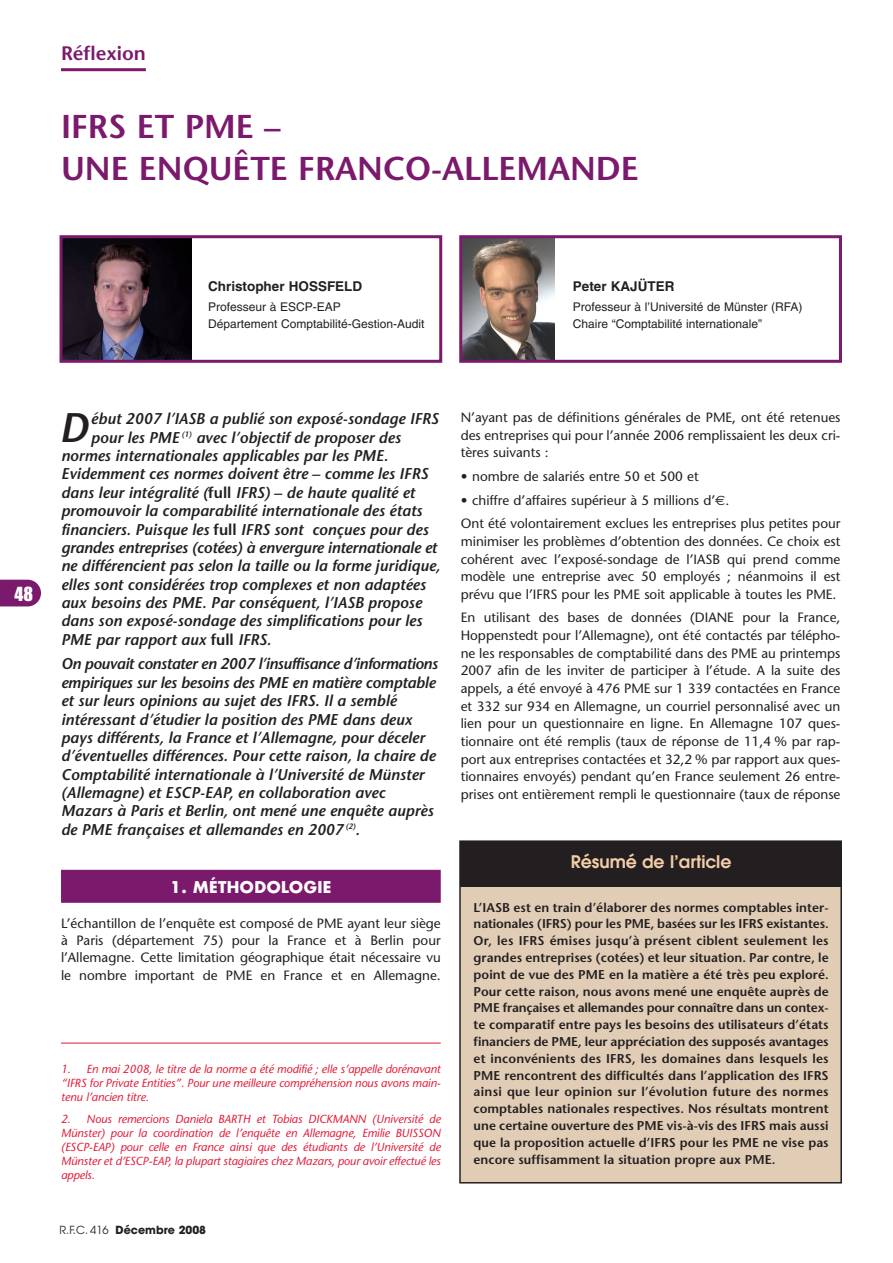
<style>
.page{position:relative;width:893px;height:1263px;background:#fff}
.page>*{position:absolute;margin:0;border:0;box-sizing:border-box;transform-origin:0 0}
.t1{font:italic 600 41.25px "Stone Sans";color:#231f20}
.t2{font:600 33px/42px "Stone Sans";color:#7b196d}
.t3{font:600 19.5px "Stone Sans";color:#7b196d}
.t4{font:18px "Impact";color:#fff}
.t5{font:600 17.25px "Avant Garde";color:#f3cda8}
.t6{font:700 15.75px "Futura";letter-spacing:.025em;color:#fff}
.t7{font:italic 600 15.6px/18.3px "Stone Sans";color:#231f20}
.t8{font:13.5px/17.7px "Stone Sans";color:#231f20;text-align:justify}
.t9{font:700 13.5px "Helvetica";color:#231f20}
.t10{font:600 12.75px/16.8px "Stone Sans";letter-spacing:.005em;color:#231f20;text-align:justify}
.t11{font:12px/17.4px "Helvetica";color:#231f20}
.t12{font:italic 11.7px/14.1px "Stone Sans";letter-spacing:-.01em;color:#e51836;text-align:justify}
.t13{font:700 11.1px "Avant Garde";color:#231f20}
.s1{font-style:normal}
.s2{font-weight:400}
.s3{font-family:"Euro Sans"}
</style>
<div class="page">
<hr style="left:61px;top:68px;width:85px;height:3px;background:#7b196d">
<svg style="left:0;top:580px;width:41px;height:26px"></svg>
<div style="left:61px;top:870px;width:380px;height:33px;background:#7b196d"></div>
<img style="left:64px;top:239px;width:128px;height:120px">
<div style="left:60px;top:235px;width:382px;height:128px;border:3px solid #7b196d"></div>
<div style="left:460px;top:841px;width:381px;height:342px;background:#e1cdb6"></div>
<div style="left:459px;top:840px;width:383px;height:343px;border:2px solid #231f20"></div>
<div style="left:460px;top:841px;width:382px;height:46px;background:#231f20"></div>
<hr style="left:61px;top:1043px;width:380px;height:1px;background:#e51836">
<img style="left:463px;top:239px;width:91px;height:120px">
<div style="left:459px;top:235px;width:383px;height:128px;border:3px solid #7b196d"></div>
<h3 class="t3" style="left:61px;top:45px;width:86px">Réflexion</h3>
<h2 class="t2" style="left:61px;top:109px;width:579px">IFRS ET PME –<br>UNE ENQUÊTE FRANCO-ALLEMANDE</h2>
<p class="t9" style="left:208px;top:282px;width:156px">Christopher HOSSFELD</p>
<p class="t11" style="left:208px;top:299px;width:218px">Professeur à ESCP-EAP<br>Département Comptabilité-Gestion-Audit</p>
<p class="t9" style="left:573px;top:282px;width:103px">Peter KAJÜTER</p>
<p class="t11" style="left:573px;top:299px;width:231px">Professeur à l’Université de Münster (RFA)<br>Chaire “Comptabilité internationale”</p>
<h3 class="t4" style="left:14px;top:588px;width:20px">48</h3>
<h1 class="t1" style="left:59px;top:412px;width:31px">D</h1>
<p class="t7" style="left:91px;top:411px;width:349px">ébut 2007 l’IASB a publié son exposé-sondage IFRS</p>
<p class="t7" style="left:91px;top:430px;width:311px">pour les PME <sup>(1)</sup> avec l’objectif de proposer des</p>
<p class="t7" style="left:61px;top:448px;width:329px">normes internationales applicables par les PME.</p>
<p class="t7" style="left:61px;top:467px;width:369px">Evidemment ces normes doivent être – comme les IFRS</p>
<p class="t7" style="left:61px;top:485px;width:356px">dans leur intégralité (<span class="s1">full</span> IFRS) – de haute qualité et</p>
<p class="t7" style="left:61px;top:503px;width:363px">promouvoir la comparabilité internationale des états</p>
<p class="t7" style="left:61px;top:522px;width:369px">financiers. Puisque les <span class="s1">full</span> IFRS sont conçues pour des</p>
<p class="t7" style="left:61px;top:540px;width:378px">grandes entreprises (cotées) à envergure internationale et</p>
<p class="t7" style="left:61px;top:558px;width:381px">ne différencient pas selon la taille ou la forme juridique,</p>
<p class="t7" style="left:61px;top:577px;width:366px">elles sont considérées trop complexes et non adaptées</p>
<p class="t7" style="left:61px;top:595px;width:362px">aux besoins des PME. Par conséquent, l’IASB propose</p>
<p class="t7" style="left:61px;top:613px;width:363px">dans son exposé-sondage des simplifications pour les</p>
<p class="t7" style="left:61px;top:632px;width:212px">PME par rapport aux <span class="s1">full</span> IFRS.</p>
<p class="t7" style="left:61px;top:656px;width:378px">On pouvait constater en 2007 l’insuffisance d’informations empiriques sur les besoins des PME en matière comptable et sur leurs opinions au sujet des IFRS. Il a semblé intéressant d’étudier la position des PME dans deux pays différents, la France et l’Allemagne, pour déceler d’éventuelles différences. Pour cette raison, la chaire de Comptabilité internationale à l’Université de Münster (Allemagne) et ESCP-EAP, en collaboration avec Mazars à Paris et Berlin, ont mené une enquête auprès de PME françaises et allemandes en 2007 <sup>(2)</sup>.</p>
<p class="t6" style="left:170px;top:880px;width:163px">1. MÉTHODOLOGIE</p>
<p class="t8" style="left:61px;top:915px;width:381px">L’échantillon de l’enquête est composé de PME ayant leur siège à Paris (département 75) pour la France et à Berlin pour l’Allemagne. Cette limitation géographique était nécessaire vu le nombre important de PME en France et en Allemagne.</p>
<p class="t12" style="left:61px;top:1063px;width:381px">1. En mai 2008, le titre de la norme a été modifié ; elle s’appelle dorénavant “IFRS for Private Entities”. Pour une meilleure compréhension nous avons main&shy;tenu l’ancien titre.</p>
<p class="t12" style="left:61px;top:1113px;width:381px">2. Nous remercions Daniela BARTH et Tobias DICKMANN (Université de Münster) pour la coordination de l’enquête en Allemagne, Emilie BUISSON (ESCP-EAP) pour celle en France ainsi que des étudiants de l’Université de Münster et d’ESCP-EAP, la plupart stagiaires chez Mazars, pour avoir effectué les appels.</p>
<p class="t13" style="left:60px;top:1226px;width:148px"><span class="s2">R.F.C. 416</span> Décembre 2008</p>
<p class="t8" style="left:461px;top:410px;width:381px">N’ayant pas de définitions générales de PME, ont été retenues des entreprises qui pour l’année 2006 remplissaient les deux cri&shy;tères suivants :</p>
<p class="t8" style="left:461px;top:469px;width:240px">• nombre de salariés entre 50 et 500 et</p>
<p class="t8" style="left:461px;top:489px;width:381px;line-height:23.5px">• chiffre d’affaires supérieur à 5 millions d’<span class="s3">€</span>.<br>Ont été volontairement exclues les entreprises plus petites pour</p>
<p class="t8" style="left:461px;top:534px;width:381px">minimiser les problèmes d’obtention des données. Ce choix est cohérent avec l’exposé-sondage de l’IASB qui prend comme modèle une entreprise avec 50 employés ; néanmoins il est prévu que l’IFRS pour les PME soit applicable à toutes les PME.</p>
<p class="t8" style="left:461px;top:610px;width:381px">En utilisant des bases de données (DIANE pour la France, Hoppenstedt pour l’Allemagne), ont été contactés par télépho&shy;ne les responsables de comptabilité dans des PME au printemps 2007 afin de les inviter de participer à l’étude. A la suite des appels, a été envoyé à 476 PME sur 1 339 contactées en France et 332 sur 934 en Allemagne, un courriel personnalisé avec un lien pour un questionnaire en ligne. En Allemagne 107 ques&shy;tionnaire ont été remplis (taux de réponse de 11,4 % par rap&shy;port aux entreprises contactées et 32,2 % par rapport aux ques&shy;tionnaires envoyés) pendant qu’en France seulement 26 entre&shy;prises ont entièrement rempli le questionnaire (taux de réponse</p>
<p class="t5" style="left:571px;top:856px;width:162px">Résumé de l’article</p>
<p class="t10" style="left:474px;top:900px;width:357px">L’IASB est en train d’élaborer des normes comptables inter&shy;nationales (IFRS) pour les PME, basées sur les IFRS existantes.<br>Or, les IFRS émises jusqu’à présent ciblent seulement les grandes entreprises (cotées) et leur situation. Par contre, le point de vue des PME en la matière a été très peu exploré.<br>Pour cette raison, nous avons mené une enquête auprès de PME françaises et allemandes pour connaître dans un contex&shy;te comparatif entre pays les besoins des utilisateurs d’états financiers de PME, leur appréciation des supposés avantages et inconvénients des IFRS, les domaines dans lesquels les PME rencontrent des difficultés dans l’application des IFRS ainsi que leur opinion sur l’évolution future des normes comptables nationales respectives. Nos résultats montrent une certaine ouverture des PME vis-à-vis des IFRS mais aussi que la proposition actuelle d’IFRS pour les PME ne vise pas encore suffisamment la situation propre aux PME.</p>
</div>
